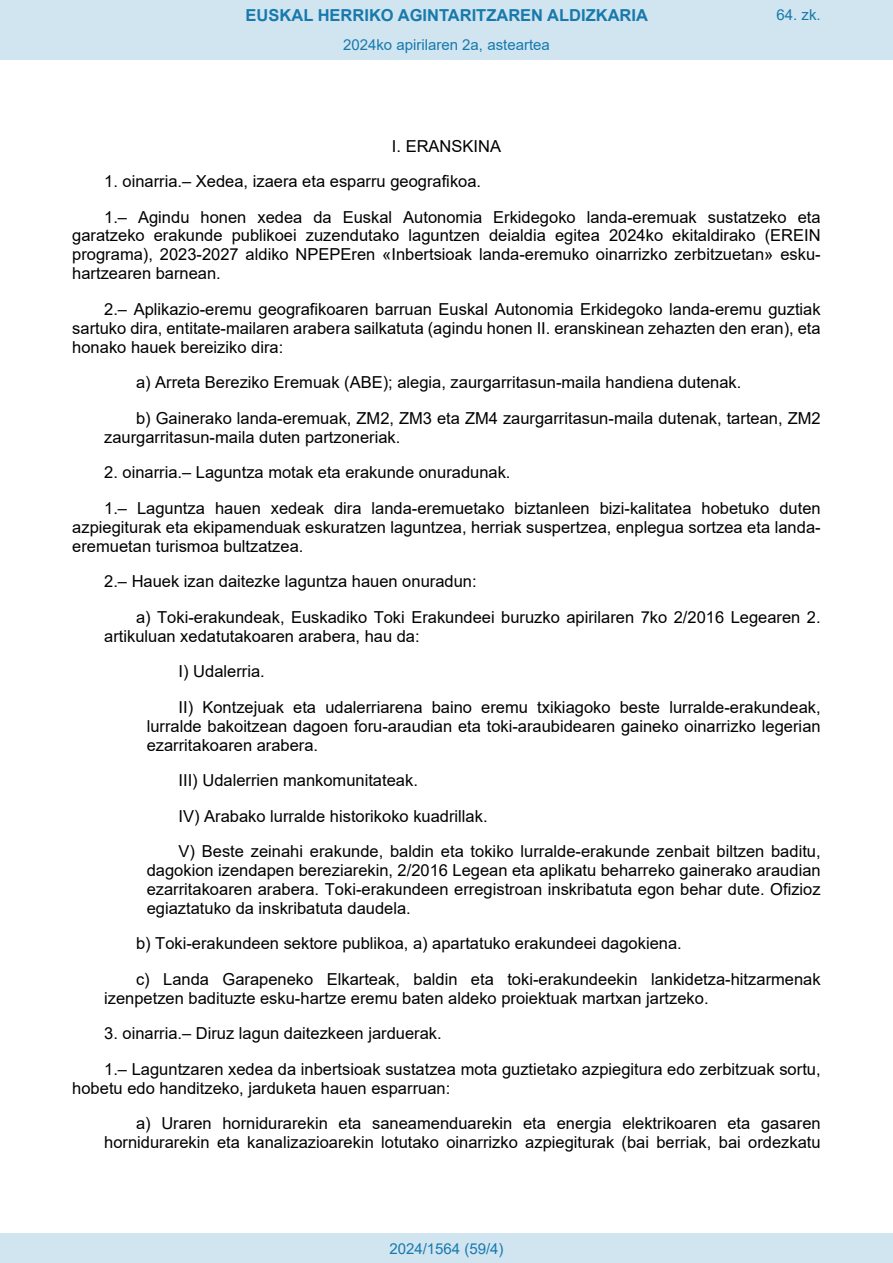
<style>
.page{position:relative;width:893px;height:1263px;background:#fff}
.page>*{position:absolute;margin:0;border:0;box-sizing:border-box;transform-origin:0 0}
.t1{font:16.5px/35.4px "Arial";color:#000}
.t2{font:700 16.5px "Arial";color:#1879ad}
.Paginacion_Centro{font:15px "Arial";color:#1879ad}
</style>
<div class="page">
<div style="left:0;top:0;width:893px;height:60px;background:#d0e5f0"></div>
<div style="left:0;top:1233px;width:893px;height:30px;background:#d0e5f0"></div>
<p class="t2" style="left:246px;top:3px;width:404px">EUSKAL HERRIKO AGINTARITZAREN ALDIZKARIA</p>
<p class="Paginacion_Centro" style="left:776px;top:5px;width:46px">64. zk.</p>
<p class="Paginacion_Centro" style="left:343px;top:35px;width:208px">2024ko apirilaren 2a, asteartea</p>
<p class="t1" style="left:392px;top:128px;width:111px">I. ERANSKINA</p>
<p class="t1" style="left:104px;top:163px;width:718px">1. oinarria.– Xedea, izaera eta esparru geografikoa.<br>1.– Agindu honen xedea da Euskal Autonomia Erkidegoko landa-eremuak sustatzeko eta</p>
<p class="t1" style="left:72px;top:226px;width:750px;line-height:18.9px;text-align:justify">garatzeko erakunde publikoei zuzendutako laguntzen deialdia egitea 2024ko ekitaldirako (EREIN programa), 2023-2027 aldiko NPEPEren «Inbertsioak landa-eremuko oinarrizko zerbitzuetan» esku&shy;hartzearen barnean.</p>
<p class="t1" style="left:72px;top:300px;width:750px;line-height:18.9px;text-align:justify;text-indent:32px">2.– Aplikazio-eremu geografikoaren barruan Euskal Autonomia Erkidegoko landa-eremu guztiak sartuko dira, entitate-mailaren arabera sailkatuta (agindu honen II. eranskinean zehazten den eran), eta honako hauek bereiziko dira:</p>
<p class="t1" style="left:136px;top:365px;width:686px">a) Arreta Bereziko Eremuak (ABE); alegia, zaurgarritasun-maila handiena dutenak.<br>b) Gainerako landa-eremuak, ZM2, ZM3 eta ZM4 zaurgarritasun-maila dutenak, tartean, ZM2</p>
<p class="t1" style="left:104px;top:419px;width:298px">zaurgarritasun-maila duten partzoneriak.</p>
<p class="t1" style="left:104px;top:455px;width:718px">2. oinarria.– Laguntza motak eta erakunde onuradunak.<br>1.– Laguntza hauen xedeak dira landa-eremuetako biztanleen bizi-kalitatea hobetuko duten</p>
<p class="t1" style="left:72px;top:517px;width:750px;line-height:18.9px">azpiegiturak eta ekipamenduak eskuratzen laguntzea, herriak suspertzea, enplegua sortzea eta landa&shy;eremuetan turismoa bultzatzea.</p>
<p class="t1" style="left:136px;top:564px;width:686px;text-indent:-32px">2.– Hauek izan daitezke laguntza hauen onuradun:<br>a) Toki-erakundeak, Euskadiko Toki Erakundeei buruzko apirilaren 7ko 2/2016 Legearen 2.</p>
<p class="t1" style="left:179px;top:618px;width:644px;text-indent:-74px">artikuluan xedatutakoaren arabera, hau da:<br>I) Udalerria.<br>II) Kontzejuak eta udalerriarena baino eremu txikiagoko beste lurralde-erakundeak,</p>
<p class="t1" style="left:147px;top:716px;width:675px;line-height:18.9px">lurralde bakoitzean dagoen foru-araudian eta toki-araubidearen gaineko oinarrizko legerian ezarritakoaren arabera.</p>
<p class="t1" style="left:179px;top:762px;width:644px">III) Udalerrien mankomunitateak.<br>IV) Arabako lurralde historikoko kuadrillak.<br>V) Beste zeinahi erakunde, baldin eta tokiko lurralde-erakunde zenbait biltzen baditu,</p>
<p class="t1" style="left:147px;top:861px;width:675px;line-height:18.9px;text-align:justify">dagokion izendapen bereziarekin, 2/2016 Legean eta aplikatu beharreko gainerako araudian ezarritakoaren arabera. Toki-erakundeen erregistroan inskribatuta egon behar dute. Ofizioz egiaztatuko da inskribatuta daudela.</p>
<p class="t1" style="left:136px;top:926px;width:686px">b) Toki-erakundeen sektore publikoa, a) apartatuko erakundeei dagokiena.<br>c) Landa Garapeneko Elkarteak, baldin eta toki-erakundeekin lankidetza-hitzarmenak</p>
<p class="t1" style="left:104px;top:980px;width:606px">izenpetzen badituzte esku-hartze eremu baten aldeko proiektuak martxan jartzeko.</p>
<p class="t1" style="left:104px;top:1016px;width:718px">3. oinarria.– Diruz lagun daitezkeen jarduerak.<br>1.– Laguntzaren xedea da inbertsioak sustatzea mota guztietako azpiegitura edo zerbitzuak sortu,</p>
<p class="t1" style="left:136px;top:1070px;width:686px;text-indent:-64px">hobetu edo handitzeko, jarduketa hauen esparruan:<br>a) Uraren hornidurarekin eta saneamenduarekin eta energia elektrikoaren eta gasaren</p>
<p class="t1" style="left:104px;top:1124px;width:718px">hornidurarekin eta kanalizazioarekin lotutako oinarrizko azpiegiturak (bai berriak, bai ordezkatu</p>
<p class="Paginacion_Centro" style="left:389px;top:1238px;width:116px">2024/1564 (59/4)</p>
</div>
